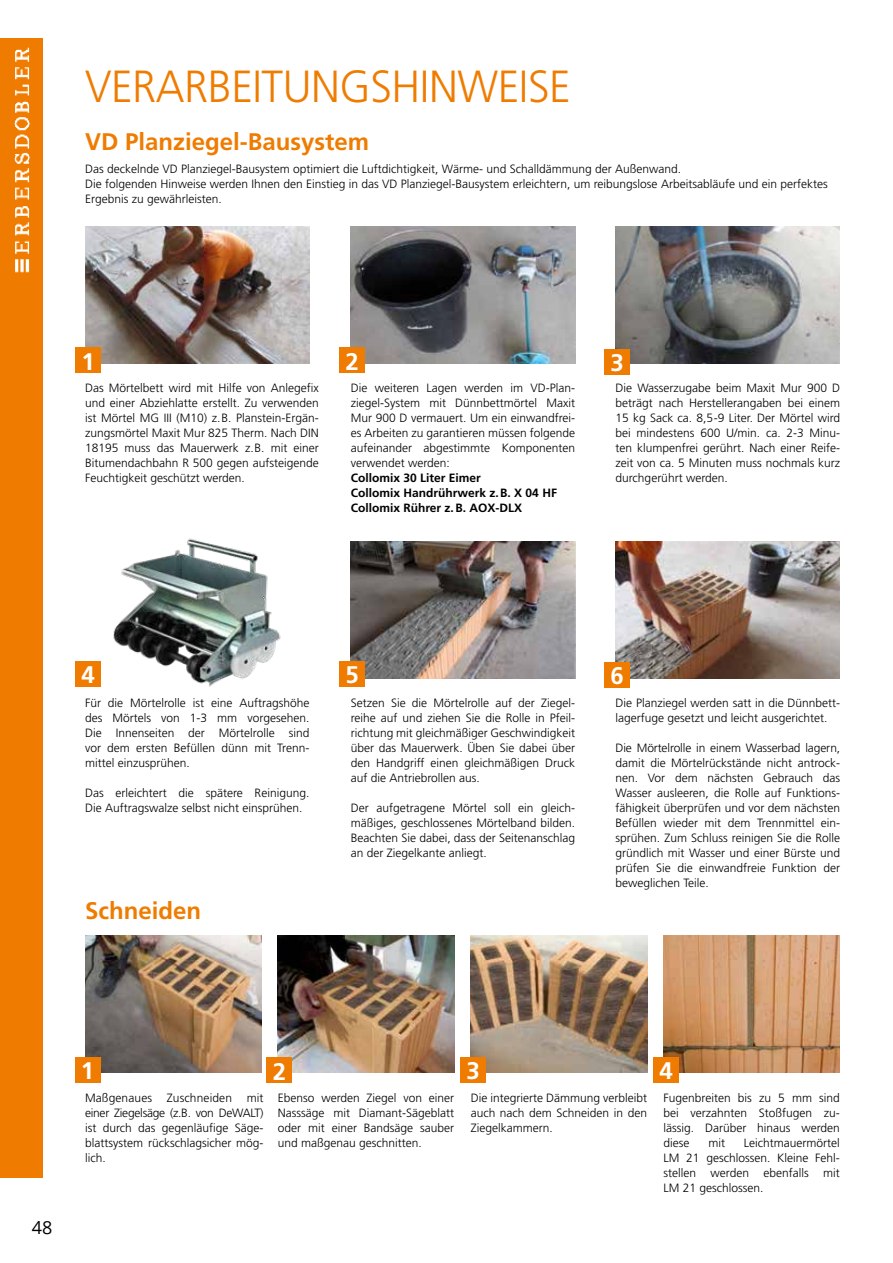
<style>
.page{position:relative;width:893px;height:1263px;background:#fff}
.page>*{position:absolute;margin:0;border:0;box-sizing:border-box;transform-origin:0 0}
.t1{font:300 45px "Frutiger";letter-spacing:-.01em;color:#ef7c00;scale:.96 1}
.t2{font:700 24px "Frutiger";color:#ef7c00}
.t3{font:700 24px "Frutiger";color:#fff}
.t4{font:18px "Open Sans";color:#000}
.t5{font:300 12px/15px "Frutiger";color:#000;text-align:justify}
.t6{font:700 12px/15px "Frutiger";color:#000}
</style>
<div class="page">
<div style="left:0;top:38px;width:43px;height:1140px;background:#ef7c00"></div>
<img style="left:14px;top:47px;width:17px;height:226px">
<img style="left:85px;top:226px;width:224px;height:138px">
<img style="left:351px;top:226px;width:224px;height:138px">
<img style="left:615px;top:226px;width:225px;height:138px">
<img style="left:85px;top:936px;width:176px;height:137px">
<img style="left:278px;top:936px;width:176px;height:137px">
<img style="left:471px;top:936px;width:176px;height:137px">
<img style="left:663px;top:936px;width:177px;height:137px">
<img style="left:75px;top:538px;width:322px;height:149px">
<img style="left:351px;top:541px;width:224px;height:137px">
<img style="left:615px;top:541px;width:225px;height:137px">
<div style="left:75px;top:348px;width:26px;height:25px;background:#ef7c00"></div>
<div style="left:340px;top:348px;width:25px;height:25px;background:#ef7c00"></div>
<div style="left:604px;top:349px;width:26px;height:26px;background:#ef7c00"></div>
<div style="left:75px;top:661px;width:26px;height:25px;background:#ef7c00"></div>
<div style="left:340px;top:661px;width:25px;height:25px;background:#ef7c00"></div>
<div style="left:604px;top:662px;width:26px;height:26px;background:#ef7c00"></div>
<div style="left:75px;top:1057px;width:25px;height:26px;background:#ef7c00"></div>
<div style="left:267px;top:1057px;width:25px;height:26px;background:#ef7c00"></div>
<div style="left:460px;top:1057px;width:26px;height:26px;background:#ef7c00"></div>
<div style="left:653px;top:1057px;width:26px;height:26px;background:#ef7c00"></div>
<h1 class="t1" style="left:85px;top:61px;width:508px">VERARBEITUNGSHINWEISE</h1>
<h2 class="t2" style="left:85px;top:127px;width:286px">VD Planziegel-Bausystem</h2>
<p class="t5" style="left:85px;top:161px;width:744px;text-align:left">Das deckelnde VD Planziegel-Bausystem optimiert die Luftdichtigkeit, Wärme- und Schalldämmung der Außenwand.<br>Die folgenden Hinweise werden Ihnen den Einstieg in das VD Planziegel-Bausystem erleichtern, um reibungslose Arbeitsabläufe und ein perfektes<br>Ergebnis zu gewährleisten.</p>
<h2 class="t3" style="left:82px;top:347px;width:15px">1</h2>
<h2 class="t3" style="left:346px;top:348px;width:15px">2</h2>
<h2 class="t3" style="left:611px;top:349px;width:15px">3</h2>
<p class="t5" style="left:85px;top:381px;width:235px">Das Mörtelbett wird mit Hilfe von Anlegefix und einer Abziehlatte erstellt. Zu verwenden ist Mörtel MG III (M10) z.B. Planstein-Ergän&shy;zungsmörtel Maxit Mur 825 Therm. Nach DIN 18195 muss das Mauerwerk z.B. mit einer Bitumendachbahn R 500 gegen aufsteigende Feuchtigkeit geschützt werden.</p>
<p class="t5" style="left:351px;top:381px;width:226px">Die weiteren Lagen werden im VD-Plan&shy;ziegel-System mit Dünnbettmörtel Maxit Mur 900 D vermauert. Um ein einwandfrei&shy;es Arbeiten zu garantieren müssen folgende aufeinander abgestimmte Komponenten verwendet werden:</p>
<p class="t6" style="left:351px;top:470px;width:208px">Collomix 30 Liter Eimer<br>Collomix Handrührwerk z.B. X 04 HF<br>Collomix Rührer z.B. AOX-DLX</p>
<p class="t5" style="left:615px;top:381px;width:226px">Die Wasserzugabe beim Maxit Mur 900 D beträgt nach Herstellerangaben bei einem 15 kg Sack ca. 8,5-9 Liter. Der Mörtel wird bei mindestens 600 U/min. ca. 2-3 Minu&shy;ten klumpenfrei gerührt. Nach einer Reife&shy;zeit von ca. 5 Minuten muss nochmals kurz durchgerührt werden.</p>
<h2 class="t3" style="left:82px;top:660px;width:15px">4</h2>
<h2 class="t3" style="left:346px;top:661px;width:15px">5</h2>
<h2 class="t3" style="left:611px;top:662px;width:15px">6</h2>
<p class="t5" style="left:85px;top:695px;width:226px">Für die Mörtelrolle ist eine Auftragshöhe des Mörtels von 1-3 mm vorgesehen.<br>Die Innenseiten der Mörtelrolle sind vor dem ersten Befüllen dünn mit Trenn&shy;mittel einzusprühen.</p>
<p class="t5" style="left:85px;top:785px;width:226px">Das erleichtert die spätere Reinigung.<br>Die Auftragswalze selbst nicht einsprühen.</p>
<h2 class="t2" style="left:85px;top:897px;width:118px">Schneiden</h2>
<p class="t5" style="left:351px;top:695px;width:226px">Setzen Sie die Mörtelrolle auf der Ziegel&shy;reihe auf und ziehen Sie die Rolle in Pfeil&shy;richtung mit gleichmäßiger Geschwindigkeit über das Mauerwerk. Üben Sie dabei über den Handgriff einen gleichmäßigen Druck auf die Antriebrollen aus.</p>
<p class="t5" style="left:351px;top:800px;width:226px">Der aufgetragene Mörtel soll ein gleich&shy;mäßiges, geschlossenes Mörtelband bilden.<br>Beachten Sie dabei, dass der Seitenanschlag an der Ziegelkante anliegt.</p>
<p class="t5" style="left:615px;top:695px;width:226px">Die Planziegel werden satt in die Dünnbett&shy;lagerfuge gesetzt und leicht ausgerichtet.</p>
<p class="t5" style="left:615px;top:740px;width:226px">Die Mörtelrolle in einem Wasserbad lagern, damit die Mörtelrückstände nicht antrock&shy;nen. Vor dem nächsten Gebrauch das Wasser ausleeren, die Rolle auf Funktions&shy;fähigkeit überprüfen und vor dem nächsten Befüllen wieder mit dem Trennmittel ein&shy;sprühen. Zum Schluss reinigen Sie die Rolle gründlich mit Wasser und einer Bürste und prüfen Sie die einwandfreie Funktion der beweglichen Teile.</p>
<h3 class="t4" style="left:32px;top:1215px;width:22px">48</h3>
<h2 class="t3" style="left:81px;top:1057px;width:15px">1</h2>
<h2 class="t3" style="left:273px;top:1057px;width:15px">2</h2>
<h2 class="t3" style="left:466px;top:1057px;width:15px">3</h2>
<h2 class="t3" style="left:659px;top:1057px;width:15px">4</h2>
<p class="t5" style="left:85px;top:1091px;width:180px">Maßgenaues Zuschneiden mit einer Ziegelsäge (z.B. von DeWALT) ist durch das gegenläufige Säge&shy;blattsystem rückschlagsicher mög&shy;lich.</p>
<p class="t5" style="left:278px;top:1091px;width:178px">Ebenso werden Ziegel von einer Nasssäge mit Diamant-Sägeblatt oder mit einer Bandsäge sauber und maßgenau geschnitten.</p>
<p class="t5" style="left:471px;top:1091px;width:178px">Die integrierte Dämmung verbleibt auch nach dem Schneiden in den Ziegelkammern.</p>
<p class="t5" style="left:663px;top:1090px;width:178px">Fugenbreiten bis zu 5 mm sind bei verzahnten Stoßfugen zu&shy;lässig. Darüber hinaus werden diese</p>
<p class="t5" style="left:663px;top:1135px;width:178px;text-indent:80px">Leichtmauermörtel LM 21 geschlossen. Kleine Fehl&shy;stellen werden ebenfalls mit LM 21 geschlossen.</p>
<p class="t5" style="left:708px;top:1135px;width:18px">mit</p>
</div>
